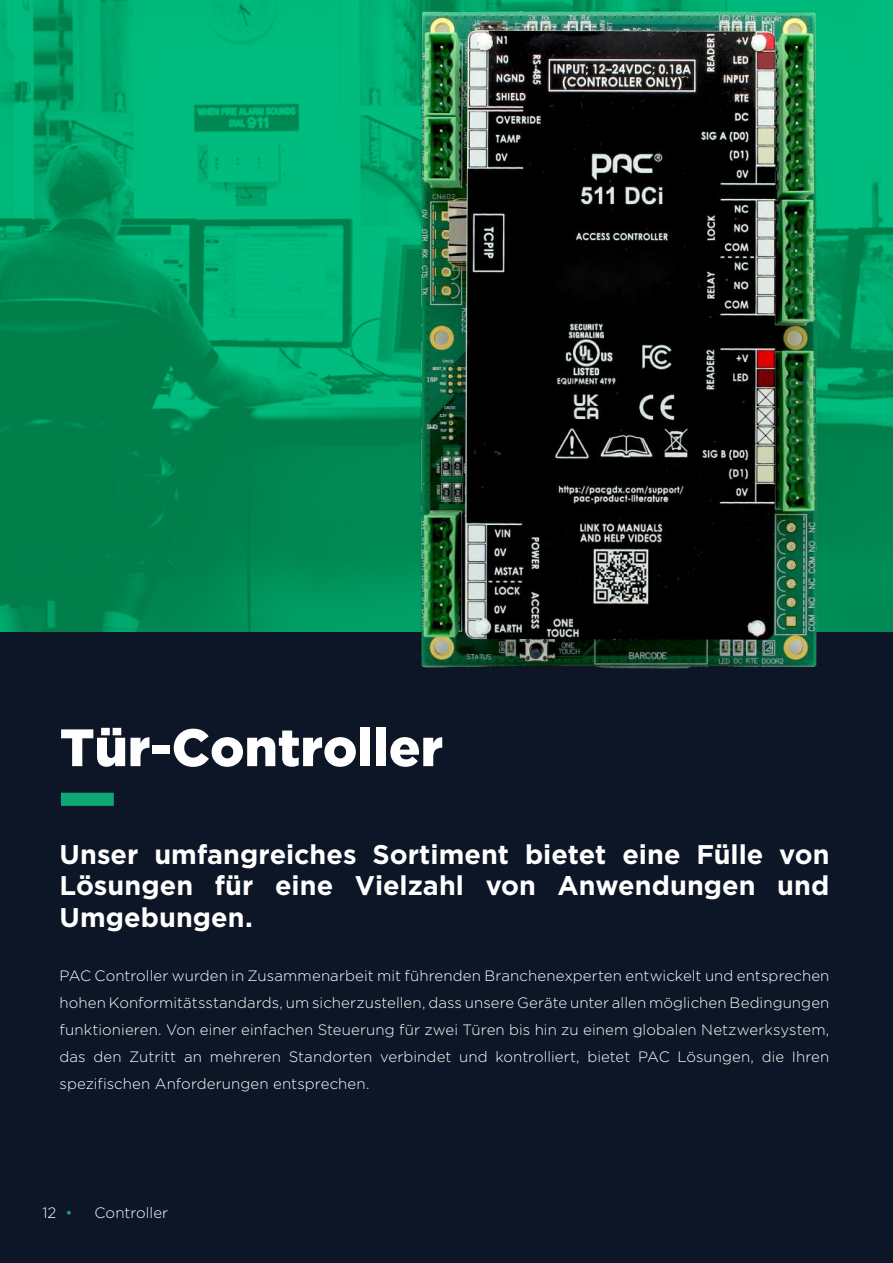
<style>
.page{position:relative;width:893px;height:1263px;background:#0c1627}
.page>*{position:absolute;margin:0;border:0;box-sizing:border-box;transform-origin:0 0}
.t1{font:900 52.5px "Gotham";color:#fff}
.t2{font:700 27px/31.5px "Gotham";letter-spacing:.005em;color:#fff;text-align:justify}
.t3{font:300 15px/27px "Gotham";letter-spacing:.005em;color:#fff;text-align:justify}
.s1{color:#0fa976}
</style>
<div class="page">
<img style="left:0;top:0;width:893px;height:631px">
<img style="left:418px;top:7px;width:403px;height:662px">
<svg style="left:61px;top:793px;width:53px;height:13px"></svg>
<h1 class="t1" style="left:60px;top:717px;width:385px">Tür-Controller</h1>
<h2 class="t2" style="left:60px;top:838px;width:771px">Unser umfangreiches Sortiment bietet eine Fülle von Lösungen für eine Vielzahl von Anwendungen und Umgebungen.</h2>
<p class="t3" style="left:60px;top:962px;width:771px">PAC Controller wurden in Zusammenarbeit mit führenden Branchenexperten entwickelt und entsprechen hohen Konformitätsstandards, um sicherzustellen, dass unsere Geräte unter allen möglichen Bedingungen funktionieren. Von einer einfachen Steuerung für zwei Türen bis hin zu einem globalen Netzwerksystem, das den Zutritt an mehreren Standorten verbindet und kontrolliert, bietet PAC Lösungen, die Ihren spezifischen Anforderungen entsprechen.</p>
<p class="t3" style="left:43px;top:1199px;width:31px">12 <span class="s1">•</span></p>
<p class="t3" style="left:94px;top:1199px;width:75px">Controller</p>
</div>
